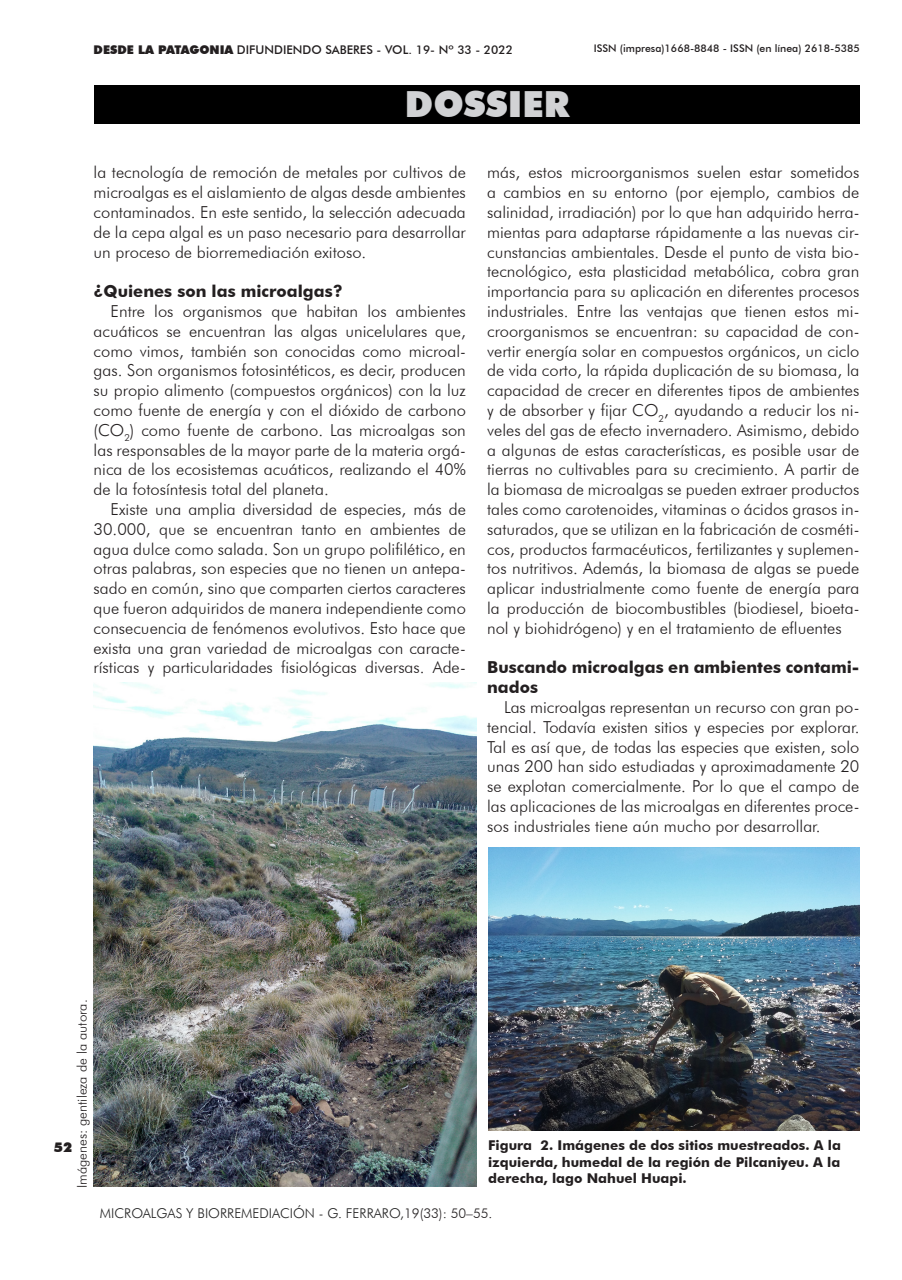
<style>
.page{position:relative;width:902px;height:1280px;background:#fff}
.page>*{position:absolute;margin:0;border:0;box-sizing:border-box;transform-origin:0 0}
.t1{font:900 36px "Futura BT";color:#d1d2d4}
.t2{font:300 16.5px/19.8px "Futura BT";color:#231f20;text-align:justify}
.t3{font:700 16.5px/19.8px "Futura BT";color:#231f20}
.t4{font:700 13.5px/16.5px "Futura BT";color:#231f20;text-align:justify}
.t5{font:300 13.5px "Futura BT";color:#222}
.t6{font:300 13.5px "Futura BT";color:#231f20}
.t7{font:900 13.5px "Futura BT";color:#231f20}
.t8{font:500 12px "Futura BT";color:#231f20}
.t9{font:500 10.5px "Futura BT";color:#231f20}
.s1{font-weight:900}
.s2{color:#231f20}
</style>
<div class="page">
<div style="left:94px;top:85px;width:765px;height:39px;background:#000"></div>
<img style="left:94px;top:682px;width:382px;height:504px">
<img style="left:488px;top:847px;width:371px;height:283px">
<p class="t8" style="left:94px;top:42px;width:421px"><span class="s1">DESDE LA PATAGONIA</span> DIFUNDIENDO SABERES - VOL. 19- Nº 33 - 2022</p>
<p class="t9" style="left:593px;top:42px;width:267px">ISSN (impresa)1668-8848 - ISSN (en línea) 2618-5385</p>
<p class="t1" style="left:405px;top:82px;width:166px">DOSSIER</p>
<p class="t2" style="left:94px;top:162px;width:374px">la tecnología de remoción de metales por cultivos de microalgas es el aislamiento de algas desde ambientes contaminados. En este sentido, la selección adecuada de la cepa algal es un paso necesario para desarrollar un proceso de biorremediación exitoso.</p>
<p class="t3" style="left:94px;top:281px;width:250px">¿Quienes son las microalgas?</p>
<p class="t2" style="left:94px;top:301px;width:374px;text-indent:17px">Entre los organismos que habitan los ambientes acuáticos se encuentran las algas unicelulares que, como vimos, también son conocidas como microal&shy;gas. Son organismos fotosintéticos, es decir, producen su propio alimento (compuestos orgánicos) con la luz como fuente de energía y con el dióxido de carbono (CO<sub>2</sub>) como fuente de carbono. Las microalgas son las responsables de la mayor parte de la materia orgá&shy;nica de los ecosistemas acuáticos, realizando el 40% de la fotosíntesis total del planeta.</p>
<p class="t2" style="left:94px;top:499px;width:374px;text-indent:17px">Existe una amplia diversidad de especies, más de 30.000, que se encuentran tanto en ambientes de agua dulce como salada. Son un grupo polifilético, en otras palabras, son especies que no tienen un antepa&shy;sado en común, sino que comparten ciertos caracteres que fueron adquiridos de manera independiente como consecuencia de fenómenos evolutivos. Esto hace que exista una gran variedad de microalgas con caracte&shy;rísticas y particularidades fisiológicas diversas. Ade-</p>
<p class="t2" style="left:487px;top:162px;width:374px">más, estos microorganismos suelen estar sometidos a cambios en su entorno (por ejemplo, cambios de salinidad, irradiación) por lo que han adquirido herra&shy;mientas para adaptarse rápidamente a las nuevas cir&shy;cunstancias ambientales. Desde el punto de vista bio&shy;tecnológico, esta plasticidad metabólica, cobra gran importancia para su aplicación en diferentes procesos industriales. Entre las ventajas que tienen estos mi&shy;croorganismos se encuentran: su capacidad de con&shy;vertir energía solar en compuestos orgánicos, un ciclo de vida corto, la rápida duplicación de su biomasa, la capacidad de crecer en diferentes tipos de ambientes y de absorber y fijar CO<sub>2</sub>, ayudando a reducir los ni&shy;veles del gas de efecto invernadero. Asimismo, debido a algunas de estas características, es posible usar de tierras no cultivables para su crecimiento. A partir de la biomasa de microalgas se pueden extraer productos tales como carotenoides, vitaminas o ácidos grasos in&shy;saturados, que se utilizan en la fabricación de cosméti&shy;cos, productos farmacéuticos, fertilizantes y suplemen&shy;tos nutritivos. Además, la biomasa de algas se puede aplicar industrialmente como fuente de energía para la producción de biocombustibles (biodiesel, bioeta&shy;nol y biohidrógeno) y en el tratamiento de efluentes</p>
<p class="t3" style="left:487px;top:657px;width:374px">Buscando microalgas en ambientes contami&shy;nados</p>
<p class="t2" style="left:487px;top:697px;width:374px;text-indent:17px">Las microalgas representan un recurso con gran po&shy;tencial. Todavía existen sitios y especies por explorar.<br>Tal es así que, de todas las especies que existen, solo unas 200 han sido estudiadas y aproximadamente 20 se explotan comercialmente. Por lo que el campo de las aplicaciones de las microalgas en diferentes proce&shy;sos industriales tiene aún mucho por desarrollar.</p>
<p class="t6" style="left:74px;top:1188px;width:190px;rotate:-90deg">Imágenes: gentileza de la autora.</p>
<p class="t7" style="left:54px;top:1139px;width:20px">52</p>
<p class="t4" style="left:488px;top:1137px;width:354px">Figura 2. Imágenes de dos sitios muestreados. A la izquierda, humedal de la región de Pilcaniyeu. A la derecha, lago Nahuel Huapi.</p>
<p class="t5" style="left:100px;top:1205px;width:394px">MICROALGAS Y BIORREMEDIACIÓN - G. FERRARO,<span class="s2">19(33): 50–55.</span></p>
</div>
